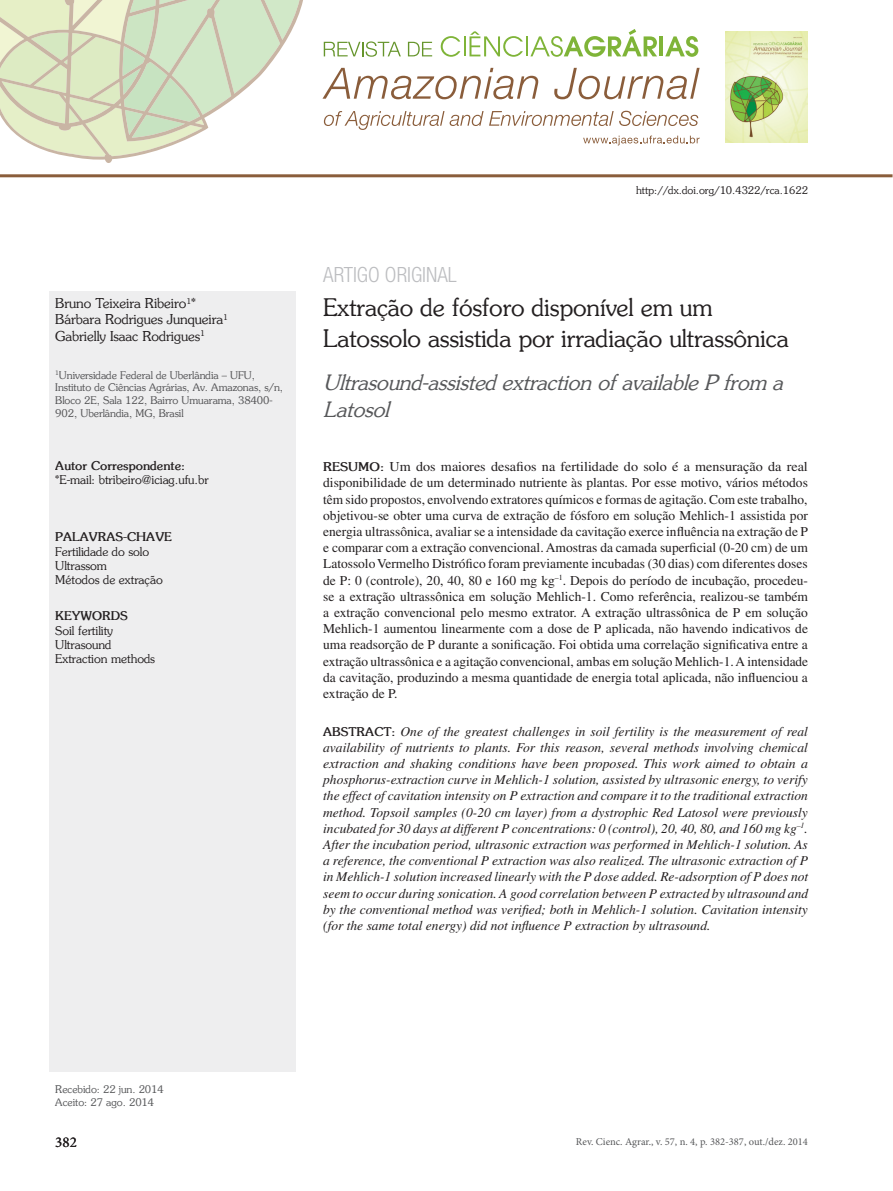
<style>
.page{position:relative;width:893px;height:1191px;background:#fff}
.page>*{position:absolute;margin:0;border:0;box-sizing:border-box;transform-origin:0 0}
.t1{font:24px/30.3px "Souvenir";color:#231f20}
.t2{font:italic 21px/26.7px "Souvenir";color:#57585a}
.t3{font:300 condensed 21px "Helvetica Neue";color:#bcbdc0}
.t4{font:15px "Minion Pro";color:#231f20}
.t5{font:13.5px/16.2px "Times";color:#231f20;text-align:justify;scale:1.05 1}
.t6{font:italic 13.5px/16.2px "Times";color:#231f20;text-align:justify}
.t7{font:13.5px/16.2px "Souvenir";color:#231f20}
.t8{font:12px/14.4px "Souvenir";color:#231f20}
.t9{font:700 12px "Souvenir";color:#231f20}
.t10{font:10.5px/12.6px "Souvenir";color:#545456}
.t11{font:10.5px "Minion Pro";color:#57585a}
.t12{font:10.5px/12.6px "Souvenir";color:#57585a}
.t13{font:10.5px "Souvenir";color:#231f20}
.s1{font-family:"Souvenir";font-weight:700;font-size:12px}
.s2{font-family:"Souvenir";font-weight:700;font-style:normal;font-size:12px}
</style>
<div class="page">
<div style="left:49px;top:291px;width:247px;height:780px;background:#eeeeef"></div>
<svg style="left:0;top:0;width:303px;height:163px"></svg>
<hr style="left:0;top:174px;width:892px;height:3px;background:#8a5d3b">
<svg style="left:324px;top:41px;width:77px;height:16px"></svg>
<svg style="left:408px;top:42px;width:24px;height:14px"></svg>
<svg style="left:441px;top:36px;width:19px;height:21px"></svg>
<hr style="left:464px;top:36px;width:2px;height:20px;background:#7fb438">
<svg style="left:469px;top:31px;width:54px;height:26px"></svg>
<hr style="left:526px;top:36px;width:2px;height:20px;background:#7fb438">
<svg style="left:530px;top:29px;width:127px;height:28px"></svg>
<hr style="left:659px;top:36px;width:4px;height:20px;background:#7fb438">
<svg style="left:665px;top:36px;width:33px;height:21px"></svg>
<svg style="left:322px;top:68px;width:216px;height:31px"></svg>
<svg style="left:554px;top:68px;width:146px;height:31px"></svg>
<svg style="left:324px;top:111px;width:120px;height:19px"></svg>
<svg style="left:450px;top:111px;width:248px;height:15px"></svg>
<svg style="left:583px;top:136px;width:117px;height:9px"></svg>
<img style="left:725px;top:32px;width:83px;height:110px">
<p class="t7" style="left:55px;top:295px;width:174px">Bruno Teixeira Ribeiro<sup>1</sup>*<br>Bárbara Rodrigues Junqueira<sup>1<br></sup>Gabrielly Isaac Rodrigues<sup>1</sup></p>
<p class="t10" style="left:55px;top:368px;width:229px"><sup>1</sup>Universidade Federal de Uberlândia – UFU, Instituto de Ciências Agrárias, Av. Amazonas, s/n, Bloco 2E, Sala 122, Bairro Umuarama, 38400- 902, Uberlândia, MG, Brasil</p>
<p class="t9" style="left:55px;top:458px;width:131px">Autor Correspondente:</p>
<p class="t8" style="left:55px;top:472px;width:155px">*E-mail: btribeiro@iciag.ufu.br</p>
<p class="t9" style="left:55px;top:529px;width:118px">PALAVRAS-CHAVE</p>
<p class="t8" style="left:55px;top:544px;width:109px">Fertilidade do solo<br>Ultrassom<br>Métodos de extração</p>
<p class="t9" style="left:55px;top:608px;width:74px">KEYWORDS</p>
<p class="t8" style="left:55px;top:622px;width:101px">Soil fertility<br>Ultrasound<br>Extraction methods</p>
<h2 class="t3" style="left:323px;top:262px;width:135px">ARTIGO ORIGINAL</h2>
<p class="t13" style="left:636px;top:184px;width:173px">http://dx.doi.org/10.4322/rca.1622</p>
<h1 class="t1" style="left:323px;top:292px;width:467px">Extração de fósforo disponível em um<br>Latossolo assistida por irradiação ultrassônica</h1>
<h2 class="t2" style="left:323px;top:369px;width:461px">Ultrasound-assisted extraction of available P from a<br>Latosol</h2>
<p class="t5" style="left:323px;top:458px;width:463px"><span class="s1">RESUMO:</span> Um dos maiores desafios na fertilidade do solo é a mensuração da real disponibilidade de um determinado nutriente às plantas. Por esse motivo, vários métodos têm sido propostos, envolvendo extratores químicos e formas de agitação. Com este trabalho, objetivou-se obter uma curva de extração de fósforo em solução Mehlich-1 assistida por energia ultrassônica, avaliar se a intensidade da cavitação exerce influência na extração de P e comparar com a extração convencional. Amostras da camada superficial (0-20 cm) de um Latossolo Vermelho Distrófico foram previamente incubadas (30 dias) com diferentes doses de P: 0 (controle), 20, 40, 80 e 160 mg kg<sup>–1</sup>. Depois do período de incubação, procedeu&shy;se a extração ultrassônica em solução Mehlich-1. Como referência, realizou-se também a extração convencional pelo mesmo extrator. A extração ultrassônica de P em solução Mehlich-1 aumentou linearmente com a dose de P aplicada, não havendo indicativos de uma readsorção de P durante a sonificação. Foi obtida uma correlação significativa entre a extração ultrassônica e a agitação convencional, ambas em solução Mehlich-1. A intensidade da cavitação, produzindo a mesma quantidade de energia total aplicada, não influenciou a extração de P.</p>
<p class="t6" style="left:323px;top:723px;width:487px"><span class="s2">ABSTRACT:</span> One of the greatest challenges in soil fertility is the measurement of real availability of nutrients to plants. For this reason, several methods involving chemical extraction and shaking conditions have been proposed. This work aimed to obtain a phosphorus-extraction curve in Mehlich-1 solution, assisted by ultrasonic energy, to verify the effect of cavitation intensity on P extraction and compare it to the traditional extraction method. Topsoil samples (0-20 cm layer) from a dystrophic Red Latosol were previously incubated for 30 days at different P concentrations: 0 (control), 20, 40, 80, and 160 mg kg<sup>–1</sup>.<br>After the incubation period, ultrasonic extraction was performed in Mehlich-1 solution. As a reference, the conventional P extraction was also realized. The ultrasonic extraction of P in Mehlich-1 solution increased linearly with the P dose added. Re-adsorption of P does not seem to occur during sonication. A good correlation between P extracted by ultrasound and by the conventional method was verified; both in Mehlich-1 solution. Cavitation intensity (for the same total energy) did not influence P extraction by ultrasound.</p>
<p class="t12" style="left:55px;top:1083px;width:110px">Recebido: 22 jun. 2014<br>Aceito: 27 ago. 2014</p>
<p class="t4" style="left:55px;top:1131px;width:23px">382</p>
<p class="t11" style="left:576px;top:1135px;width:234px">Rev. Cienc. Agrar., v. 57, n. 4, p. 382-387, out./dez. 2014</p>
</div>
